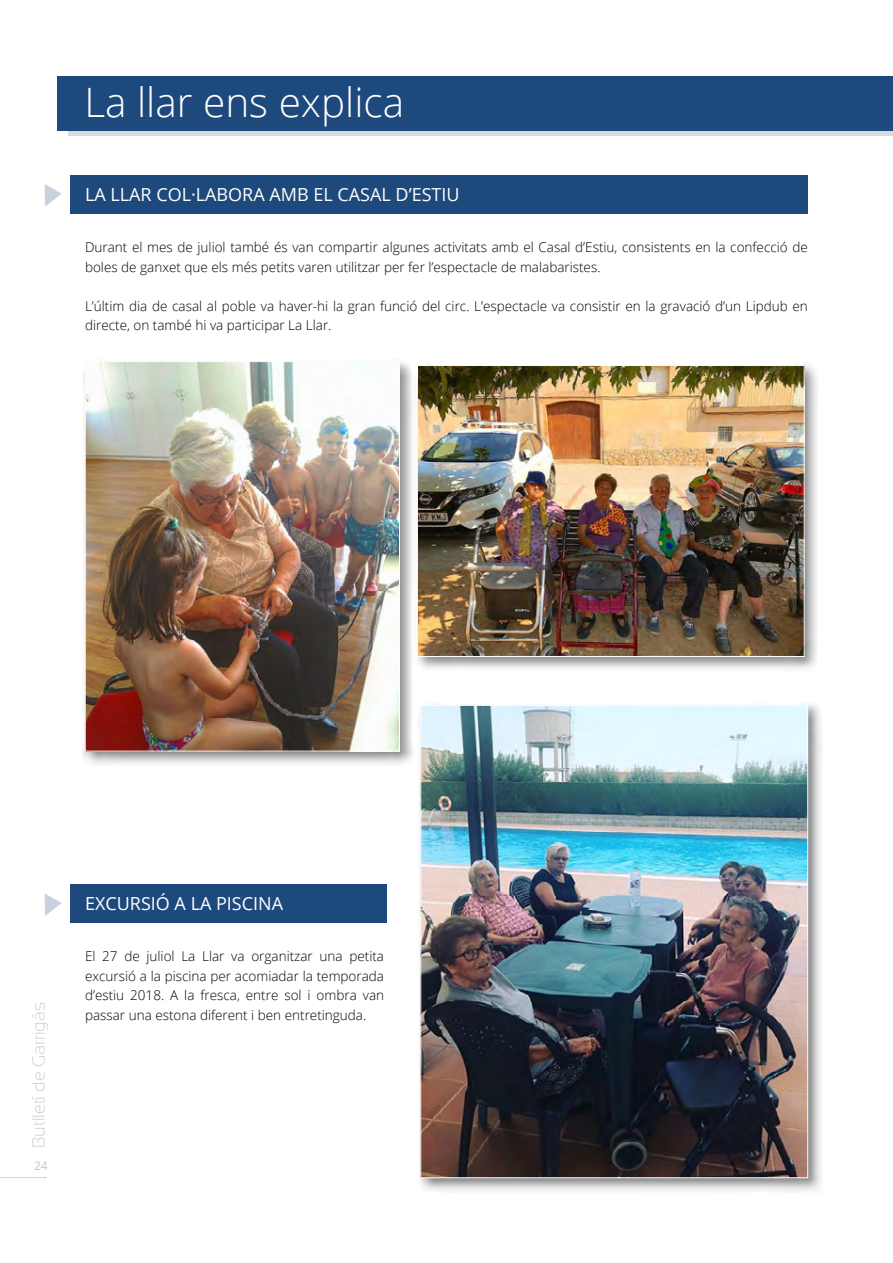
<style>
.page{position:relative;width:893px;height:1263px;background:#fff}
.page>*{position:absolute;margin:0;border:0;box-sizing:border-box;transform-origin:0 0}
.t1{font:300 40.5px "Open Sans";color:#fff}
.t2{font:18px "Open Sans";color:#fff}
.t3{font:300 18px "Sansation";color:#d0d1d2}
.t4{font:300 13.5px/19.5px "Open Sans";color:#000}
.t5{font:12px "Open Sans";color:#c6c7c8}
</style>
<div class="page">
<svg style="left:0;top:1177px;width:46px;height:1px"></svg>
<div style="left:68px;top:82px;width:825px;height:54px;background:#d9dadb"></div>
<div style="left:57px;top:77px;width:836px;height:54px;background:#1e497d"></div>
<div style="left:82px;top:358px;width:332px;height:408px;background:#646567;opacity:.75"></div>
<img style="left:87px;top:363px;width:311px;height:386px">
<div style="left:85px;top:361px;width:315px;height:390px;border:1px solid #fff"></div>
<div style="left:417px;top:702px;width:406px;height:490px;background:#646567;opacity:.75"></div>
<img style="left:423px;top:707px;width:383px;height:469px">
<div style="left:413px;top:362px;width:407px;height:309px;background:#646567;opacity:.75"></div>
<img style="left:419px;top:367px;width:383px;height:288px">
<div style="left:416px;top:365px;width:388px;height:292px;border:1px solid #fff"></div>
<div style="left:70px;top:175px;width:738px;height:38px;background:#1e497d"></div>
<div style="left:70px;top:884px;width:317px;height:39px;background:#1e497d"></div>
<svg style="left:45px;top:184px;width:17px;height:23px"></svg>
<svg style="left:45px;top:894px;width:17px;height:22px"></svg>
<h1 class="t1" style="left:84px;top:75px;width:321px">La llar ens explica</h1>
<h2 class="t2" style="left:85px;top:182px;width:376px">LA LLAR COL·LABORA AMB EL CASAL D’ESTIU</h2>
<p class="t4" style="left:85px;top:237px;width:724px">Durant el mes de juliol també és van compartir algunes activitats amb el Casal d’Estiu, consistents en la confecció de boles de ganxet que els més petits varen utilitzar per fer l’espectacle de malabaristes.</p>
<p class="t4" style="left:85px;top:295px;width:724px">L’últim dia de casal al poble va haver-hi la gran funció del circ. L’espectacle va consistir en la gravació d’un Lipdub en directe, on també hi va participar La Llar.</p>
<h2 class="t3" style="left:29px;top:1148px;width:148px;rotate:-90deg">Butlletí de Garrigàs</h2>
<p class="t5" style="left:34px;top:1157px;width:15px">24</p>
<h2 class="t2" style="left:85px;top:891px;width:200px">EXCURSIÓ A LA PISCINA</h2>
<p class="t4" style="left:85px;top:946px;width:301px;text-align:justify">El 27 de juliol La Llar va organitzar una petita excursió a la piscina per acomiadar la temporada d’estiu 2018. A la fresca, entre sol i ombra van passar una estona diferent i ben entretinguda.</p>
</div>
